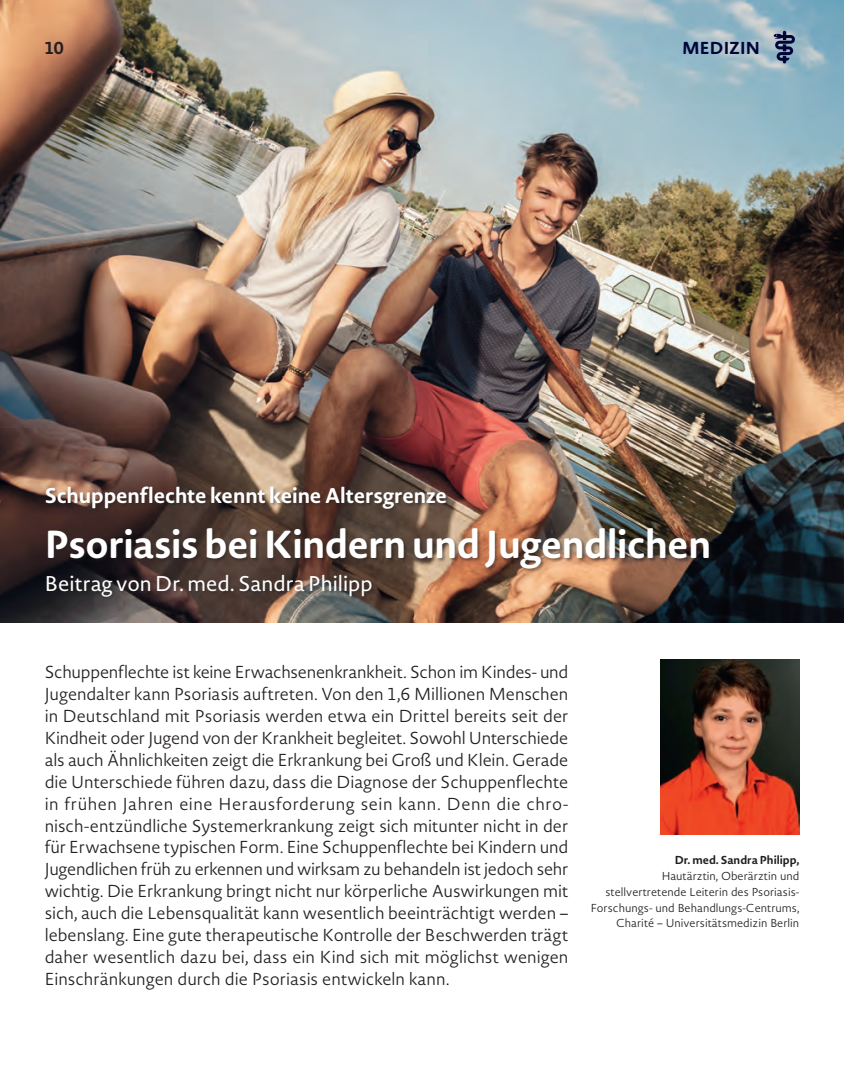
<style>
.page{position:relative;width:844px;height:1092px;background:#fff}
.page>*{position:absolute;margin:0;border:0;box-sizing:border-box;transform-origin:0 0}
.t1{font:700 38.5px "Novel Sans Rd Pro";letter-spacing:-.01em;color:#fff}
.t2{font:700 21px "Novel Sans Rd Pro";letter-spacing:-.01em;color:#fff}
.t3{font:21px "Novel Sans Rd Pro";color:#fff}
.t4{font:17.15px/21.9px "Novel Sans Light Matko";color:#231f20;text-align:justify}
.t5{font:700 17.15px "Novel Sans Rd Pro";letter-spacing:.005em;color:#000539}
.t6{font:700 17.15px "Novel Sans Rd Pro";color:#231f20}
.t7{font:11.38px/15.8px "Novel Sans Light Matko";color:#231f20;text-align:right}
.t8{font:700 11.38px "Novel Sans Rd Pro";color:#231f20}
</style>
<div class="page">
<img style="left:0;top:0;width:843px;height:623px">
<div style="left:45px;top:486px;width:668px;height:114px;background:#231f20;opacity:.5"></div>
<img style="left:660px;top:659px;width:139px;height:175px">
<svg style="left:773px;top:31px;width:22px;height:32px"></svg>
<p class="t6" style="left:44px;top:35px;width:21px">10</p>
<p class="t5" style="left:681px;top:35px;width:80px">MEDIZIN</p>
<p class="t2" style="left:45px;top:480px;width:404px">Schuppenflechte kennt keine Altersgrenze</p>
<h1 class="t1" style="left:45px;top:516px;width:667px">Psoriasis bei Kindern und Jugendlichen</h1>
<p class="t3" style="left:45px;top:568px;width:329px">Beitrag von Dr. med. Sandra Philipp</p>
<p class="t4" style="left:45px;top:661px;width:525px">Schuppenflechte ist keine Erwachsenenkrankheit. Schon im Kindes- und Jugendalter kann Psoriasis auftreten. Von den 1,6 Millionen Menschen in Deutschland mit Psoriasis werden etwa ein Drittel bereits seit der Kindheit oder Jugend von der Krankheit begleitet. Sowohl Unterschiede als auch Ähnlichkeiten zeigt die Erkrankung bei Groß und Klein. Gerade die Unterschiede führen dazu, dass die Diagnose der Schuppenflechte in frühen Jahren eine Herausforderung sein kann. Denn die chro&shy;nisch-entzündliche Systemerkrankung zeigt sich mitunter nicht in der für Erwachsene typischen Form. Eine Schuppenflechte bei Kindern und Jugendlichen früh zu erkennen und wirksam zu behandeln ist jedoch sehr wichtig. Die Erkrankung bringt nicht nur körperliche Auswirkungen mit sich, auch die Lebensqualität kann wesentlich beeinträchtigt werden – lebenslang. Eine gute therapeutische Kontrolle der Beschwerden trägt daher wesentlich dazu bei, dass ein Kind sich mit möglichst wenigen Einschränkungen durch die Psoriasis entwickeln kann.</p>
<p class="t8" style="left:674px;top:851px;width:126px">Dr. med. Sandra Philipp,</p>
<p class="t7" style="left:591px;top:867px;width:210px">Hautärztin, Oberärztin und stellvertretende Leiterin des Psoriasis-Forschungs- und Behandlungs-Centrums, Charité – Universitätsmedizin Berlin</p>
</div>
